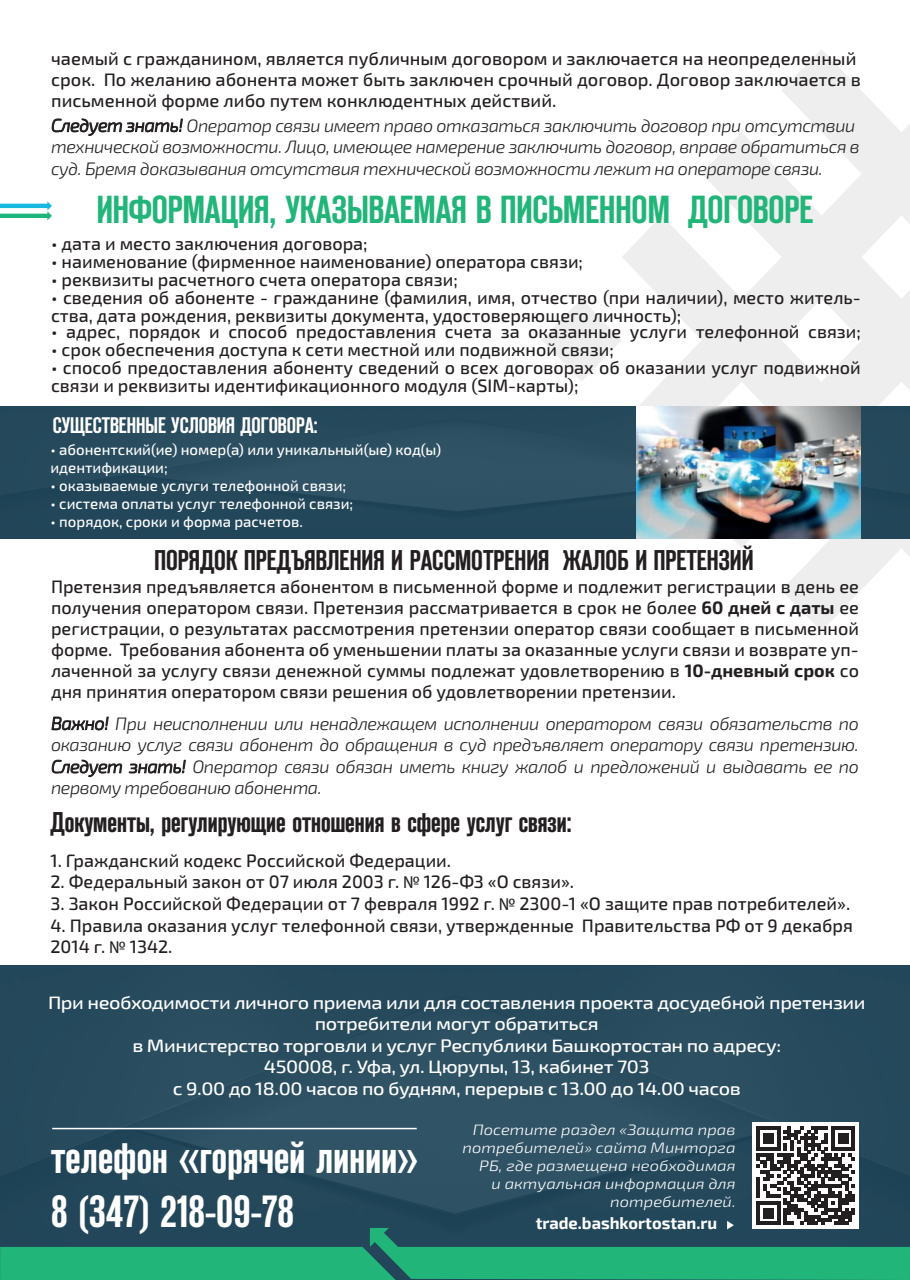
<style>
.page{position:relative;width:910px;height:1280px;background:#fff}
.page>*{position:absolute;margin:0;border:0;box-sizing:border-box;transform-origin:0 0}
.t1{font:45px/54px "Reforma Grotesk Demi";letter-spacing:.01em;color:#fff}
.t2{font:39px "Reforma Grotesk Demi";color:#22b579}
.t3{font:28.5px "Reforma Grotesk Demi";color:#231f20}
.t4{font:22.5px "Reforma Grotesk Demi";color:#fff}
.t5{font:500 18px/21px "Exo 2.0";color:#231f20}
.t6{font:italic 300 18px/21.6px "Exo 2";letter-spacing:-.025em;color:#231f20;text-align:justify}
.t7{font:500 18px/21.6px "Exo 2";letter-spacing:-.02em;color:#fff;text-align:center;scale:1.11 1}
.t8{font:700 16.5px "Exo 2";color:#fff}
.t9{font:500 15px/18px "Exo 2.0";color:#fff}
.t10{font:italic 300 15px/18px "Exo 2";color:#fff;text-align:right;scale:1.11 1}
.s1{font-weight:700}
.s2{font-family:"Myriad Pro";font-weight:400}
</style>
<div class="page">
<svg style="left:542px;top:49px;width:368px;height:582px"></svg>
<div style="left:0;top:965px;width:910px;height:315px;background:#284b5d"></div>
<div style="left:753px;top:1123px;width:106px;height:106px;background:#fff"></div>
<svg style="left:756px;top:1126px;width:99px;height:99px"></svg>
<svg style="left:0;top:1228px;width:910px;height:52px;fill:#22b579"></svg>
<hr style="left:52px;top:1128px;width:365px;height:1px;background:#fff">
<svg style="left:727px;top:1221px;width:7px;height:8px"></svg>
<div style="left:0;top:406px;width:910px;height:133px;background:#214659"></div>
<img style="left:637px;top:406px;width:224px;height:133px">
<svg style="left:0;top:201px;width:52px;height:19px"></svg>
<svg style="left:51px;top:716px;width:58px;height:15px"></svg>
<svg style="left:52px;top:759px;width:134px;height:19px"></svg>
<svg style="left:52px;top:118px;width:131px;height:18px"></svg>
<p class="t5" style="left:51px;top:49px;width:811px">чаемый с гражданином, является публичным договором и заключается на неопределенный срок. По желанию абонента может быть заключен срочный договор. Договор заключается в письменной форме либо путем конклюдентных действий.</p>
<p class="t6" style="left:51px;top:115px;width:810px;text-align:left">Следует знать! Оператор связи имеет право отказаться заключить договор при отсутствии технической возможности. Лицо, имеющее намерение заключить договор, вправе обратиться в суд. Бремя доказывания отсутствия технической возможности лежит на операторе связи.</p>
<h2 class="t2" style="left:97px;top:187px;width:718px">ИНФОРМАЦИЯ, УКАЗЫВАЕМАЯ В ПИСЬМЕННОМ ДОГОВОРЕ</h2>
<p class="t5" style="left:51px;top:233px;width:318px">• дата и место заключения договора;</p>
<p class="t5" style="left:51px;top:251px;width:533px">• наименование (фирменное наименование) оператора связи;</p>
<p class="t5" style="left:51px;top:269px;width:408px">• реквизиты расчетного счета оператора связи;</p>
<p class="t5" style="left:51px;top:289px;width:811px;line-height:18px">• сведения об абоненте - гражданине (фамилия, имя, отчество (при наличии), место житель&shy;ства, дата рождения, реквизиты документа, удостоверяющего личность);</p>
<p class="t5" style="left:51px;top:322px;width:811px">• адрес, порядок и способ предоставления счета за оказанные услуги телефонной связи;</p>
<p class="t5" style="left:51px;top:340px;width:564px">• срок обеспечения доступа к сети местной или подвижной связи;</p>
<p class="t5" style="left:51px;top:359px;width:811px;line-height:18px">• способ предоставления абоненту сведений о всех договорах об оказании услуг подвижной связи и реквизиты идентификационного модуля (SIM-карты);</p>
<p class="t4" style="left:53px;top:412px;width:266px">СУЩЕСТВЕННЫЕ УСЛОВИЯ ДОГОВОРА:</p>
<p class="t9" style="left:51px;top:441px;width:392px">• абонентский(ие) номер(а) или уникальный(ые) код(ы) идентификации;</p>
<p class="t9" style="left:51px;top:477px;width:297px">• оказываемые услуги телефонной связи;</p>
<p class="t9" style="left:51px;top:495px;width:304px">• система оплаты услуг телефонной связи;</p>
<p class="t9" style="left:51px;top:513px;width:254px">• порядок, сроки и форма расчетов.</p>
<h3 class="t3" style="left:155px;top:543px;width:601px">ПОРЯДОК ПРЕДЪЯВЛЕНИЯ И РАССМОТРЕНИЯ ЖАЛОБ И ПРЕТЕНЗИЙ</h3>
<p class="t5" style="left:51px;top:576px;width:809px;text-align:justify">Претензия предъявляется абонентом в письменной форме и подлежит регистрации в день ее получения оператором связи. Претензия рассматривается в срок не более <span class="s1">60 дней с даты</span> ее регистрации, о результатах рассмотрения претензии оператор связи сообщает в письменной форме. Требования абонента об уменьшении платы за оказанные услуги связи и возврате уп&shy;лаченной за услугу связи денежной суммы подлежат удовлетворению в <span class="s1">10-дневный срок</span> со дня принятия оператором связи решения об удовлетворении претензии.</p>
<p class="t6" style="left:51px;top:713px;width:809px">Важно! При неисполнении или ненадлежащем исполнении оператором связи обязательств по оказанию услуг связи абонент до обращения в суд предъявляет оператору связи претензию.<br>Следует знать! Оператор связи обязан иметь книгу жалоб и предложений и выдавать ее по первому требованию абонента.</p>
<h3 class="t3" style="left:51px;top:805px;width:523px">Документы, регулирующие отношения в сфере услуг связи:</h3>
<p class="t5" style="left:51px;top:850px;width:402px">1. Гражданский кодекс Российской Федерации.</p>
<p class="t5" style="left:51px;top:872px;width:525px">2. Федеральный закон от 07 июля 2003 г. <span class="s2">№</span> 126-ФЗ «О связи».</p>
<p class="t5" style="left:51px;top:893px;width:801px">3. Закон Российской Федерации от 7 февраля 1992 г. <span class="s2">№</span> 2300-1 «О защите прав потребителей».</p>
<p class="t5" style="left:51px;top:915px;width:804px;line-height:21.6px">4. Правила оказания услуг телефонной связи, утвержденные Правительства РФ от 9 декабря<br>2014 г. <span class="s2">№</span> 1342.</p>
<p class="t7" style="left:48px;top:992px;width:738px">При необходимости личного приема или для составления проекта досудебной претензии потребители могут обратиться<br>в Министерство торговли и услуг Республики Башкортостан по адресу:<br>450008, г. Уфа, ул. Цюрупы, 13, кабинет 703<br>с 9.00 до 18.00 часов по будням, перерыв с 13.00 до 14.00 часов</p>
<h1 class="t1" style="left:51px;top:1131px;width:368px">телефон «горячей линии»<br>8 (347) 218-09-78</h1>
<p class="t10" style="left:463px;top:1121px;width:247px">Посетите раздел «Защита прав потребителей» сайта Минторга<br>РБ, где размещена необходимая<br>и актуальная информация для потребителей.</p>
<p class="t8" style="left:536px;top:1214px;width:183px">trade.bashkortostan.ru</p>
</div>
